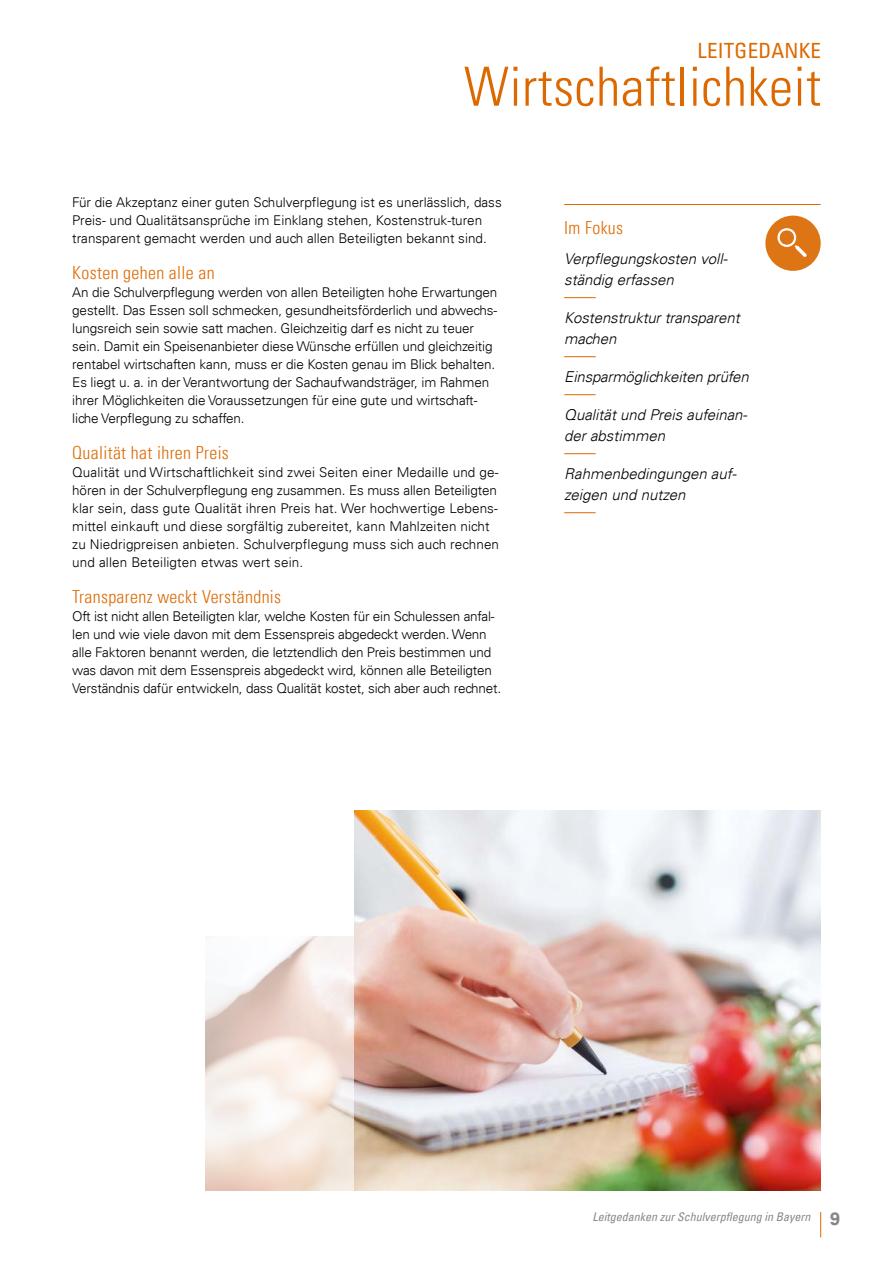
<style>
.page{position:relative;width:893px;height:1263px;background:#fff}
.page>*{position:absolute;margin:0;border:0;box-sizing:border-box;transform-origin:0 0}
.Innenseiten_Headline_H2_nonTOC{font:300 condensed 54px "Univers";letter-spacing:.01em;color:#dc6900}
.Innenseiten_Headline_H2_nonTOC-2{font:condensed 21px "Univers";letter-spacing:.01em;color:#dc6900}
.Innenseiten_Headline_Leitgedanke_H3{font:300 condensed 18px "Univers";letter-spacing:.02em;color:#dc6900}
.t1{font:italic 300 15px/21px "Univers";color:#000}
.Innenseiten_Kapitel_Fliesstext{font:300 13.5px/18px "Univers";letter-spacing:-.01em;color:#000}
.Innenseiten_Kapitel_Fliesstext-2{font:300 13.5px/18px "Univers";letter-spacing:.01em;color:#000}
.t2{font:italic condensed 12px "Univers";color:#868786}
.s1{font-weight:700;font-style:normal;font-stretch:normal;font-size:18px}
</style>
<div class="page">
<img style="left:206px;top:936px;width:148px;height:254px">
<img style="left:354px;top:810px;width:467px;height:380px">
<hr style="left:564px;top:204px;width:257px;height:1px;background:#dc6900">
<hr style="left:564px;top:297px;width:32px;height:1px;background:#dc6900">
<hr style="left:564px;top:356px;width:32px;height:1px;background:#dc6900">
<hr style="left:564px;top:394px;width:32px;height:1px;background:#dc6900">
<hr style="left:564px;top:453px;width:32px;height:1px;background:#dc6900">
<hr style="left:564px;top:512px;width:32px;height:1px;background:#dc6900">
<div style="left:765px;top:216px;width:56px;height:55px;background:#de7514;border-radius:50%"></div>
<svg style="left:777px;top:228px;width:30px;height:29px"></svg>
<svg style="left:820px;top:1212px;width:1px;height:25px"></svg>
<h2 class="Innenseiten_Headline_H2_nonTOC-2" style="left:698px;top:37px;width:125px">LEITGEDANKE</h2>
<h2 class="Innenseiten_Headline_H2_nonTOC" style="left:464px;top:54px;width:359px">Wirtschaftlichkeit</h2>
<p class="Innenseiten_Kapitel_Fliesstext" style="left:72px;top:193px;width:431px">Für die Akzeptanz einer guten Schulverpflegung ist es unerlässlich, dass<br>Preis- und Qualitätsansprüche im Einklang stehen, Kostenstruk-turen transparent gemacht werden und auch allen Beteiligten bekannt sind.</p>
<h3 class="Innenseiten_Headline_Leitgedanke_H3" style="left:72px;top:262px;width:144px">Kosten gehen alle an</h3>
<p class="Innenseiten_Kapitel_Fliesstext" style="left:72px;top:283px;width:427px">An die Schulverpflegung werden von allen Beteiligten hohe Erwartungen gestellt. Das Essen soll schmecken, gesundheitsförderlich und abwechs&shy;lungsreich sein sowie satt machen. Gleichzeitig darf es nicht zu teuer sein. Damit ein Speisenanbieter diese Wünsche erfüllen und gleichzeitig rentabel wirtschaften kann, muss er die Kosten genau im Blick behalten.<br>Es liegt u. a. in der Verantwortung der Sachaufwandsträger, im Rahmen ihrer Möglichkeiten die Voraussetzungen für eine gute und wirtschaft&shy;liche Verpflegung zu schaffen.</p>
<h3 class="Innenseiten_Headline_Leitgedanke_H3" style="left:72px;top:442px;width:158px">Qualität hat ihren Preis</h3>
<p class="Innenseiten_Kapitel_Fliesstext-2" style="left:72px;top:463px;width:428px">Qualität und Wirtschaftlichkeit sind zwei Seiten einer Medaille und ge&shy;hören in der Schulverpflegung eng zusammen. Es muss allen Beteiligten klar sein, dass gute Qualität ihren Preis hat. Wer hochwertige Lebens&shy;mittel einkauft und diese sorgfältig zubereitet, kann Mahlzeiten nicht zu Niedrigpreisen anbieten. Schulverpflegung muss sich auch rechnen und allen Beteiligten etwas wert sein.</p>
<h3 class="Innenseiten_Headline_Leitgedanke_H3" style="left:72px;top:586px;width:210px">Transparenz weckt Verständnis</h3>
<p class="Innenseiten_Kapitel_Fliesstext" style="left:72px;top:607px;width:430px">Oft ist nicht allen Beteiligten klar, welche Kosten für ein Schulessen anfal&shy;len und wie viele davon mit dem Essenspreis abgedeckt werden. Wenn alle Faktoren benannt werden, die letztendlich den Preis bestimmen und was davon mit dem Essenspreis abgedeckt wird, können alle Beteiligten Verständnis dafür entwickeln, dass Qualität kostet, sich aber auch rechnet.</p>
<h3 class="Innenseiten_Headline_Leitgedanke_H3" style="left:564px;top:217px;width:60px">Im Fokus</h3>
<p class="t1" style="left:564px;top:248px;width:165px">Verpflegungskosten voll&shy;ständig erfassen</p>
<p class="t1" style="left:564px;top:307px;width:177px">Kostenstruktur transparent machen</p>
<p class="t1" style="left:564px;top:366px;width:186px">Einsparmöglichkeiten prüfen</p>
<p class="t1" style="left:564px;top:404px;width:185px">Qualität und Preis aufeinan&shy;der abstimmen</p>
<p class="t1" style="left:564px;top:463px;width:174px">Rahmenbedingungen auf&shy;zeigen und nutzen</p>
<p class="t2" style="left:592px;top:1209px;width:249px">Leitgedanken zur Schulverpflegung in Bayern <span class="s1">9</span></p>
</div>
